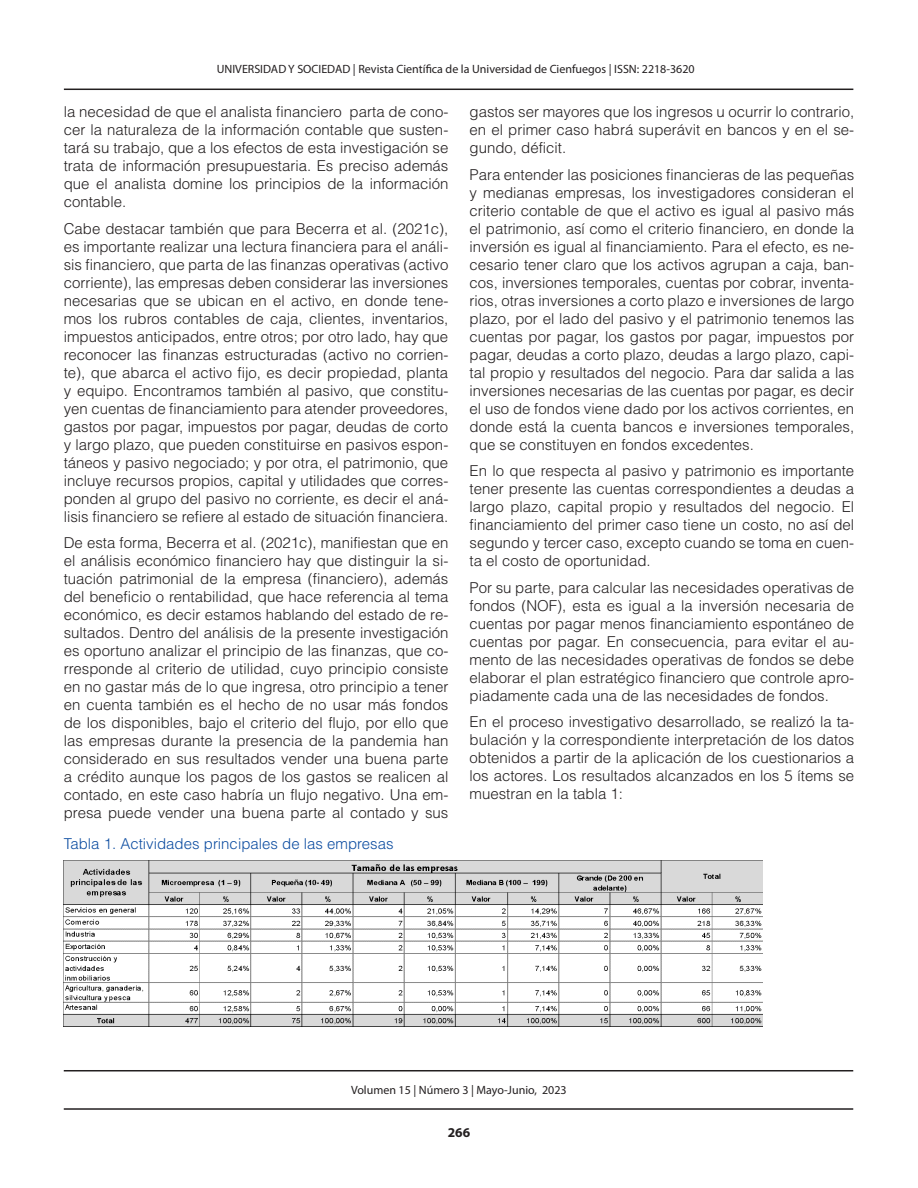
<style>
.page{position:relative;width:918px;height:1188px;background:#fff}
.page>*{position:absolute;margin:0;border:0;box-sizing:border-box;transform-origin:0 0}
.TEXTO{font:300 15px/18px "Helvetica LT Std";color:#231f20;text-align:justify}
.TITULOS_AZUL{font:300 15px "Helvetica LT Std";color:#0d4da1}
.t1{font:700 13.5px "Myriad Pro";color:#231f20}
.t2{font:12px "Myriad Pro";color:#231f20}
</style>
<div class="page">
<hr style="left:64px;top:89px;width:789px;height:1px;background:#231f20">
<hr style="left:64px;top:1108px;width:789px;height:2px;background:#231f20">
<hr style="left:64px;top:1070px;width:789px;height:1px;background:#231f20">
<img style="left:64px;top:861px;width:699px;height:165px">
<p class="t2" style="left:217px;top:61px;width:479px">UNIVERSIDAD Y SOCIEDAD | Revista Científica de la Universidad de Cienfuegos | ISSN: 2218-3620</p>
<p class="TEXTO" style="left:64px;top:103px;width:386px">la necesidad de que el analista financiero parta de cono&shy;cer la naturaleza de la información contable que susten&shy;tará su trabajo, que a los efectos de esta investigación se trata de información presupuestaria. Es preciso además que el analista domine los principios de la información contable.</p>
<p class="TEXTO" style="left:64px;top:219px;width:386px">Cabe destacar también que para Becerra et al. (2021c), es importante realizar una lectura financiera para el análi&shy;sis financiero, que parta de las finanzas operativas (activo corriente), las empresas deben considerar las inversiones necesarias que se ubican en el activo, en donde tene&shy;mos los rubros contables de caja, clientes, inventarios, impuestos anticipados, entre otros; por otro lado, hay que reconocer las finanzas estructuradas (activo no corrien&shy;te), que abarca el activo fijo, es decir propiedad, planta y equipo. Encontramos también al pasivo, que constitu&shy;yen cuentas de financiamiento para atender proveedores, gastos por pagar, impuestos por pagar, deudas de corto y largo plazo, que pueden constituirse en pasivos espon&shy;táneos y pasivo negociado; y por otra, el patrimonio, que incluye recursos propios, capital y utilidades que corres&shy;ponden al grupo del pasivo no corriente, es decir el aná&shy;lisis financiero se refiere al estado de situación financiera.</p>
<p class="TEXTO" style="left:64px;top:534px;width:386px">De esta forma, Becerra et al. (2021c), manifiestan que en el análisis económico financiero hay que distinguir la si&shy;tuación patrimonial de la empresa (financiero), además del beneficio o rentabilidad, que hace referencia al tema económico, es decir estamos hablando del estado de re&shy;sultados. Dentro del análisis de la presente investigación es oportuno analizar el principio de las finanzas, que co&shy;rresponde al criterio de utilidad, cuyo principio consiste en no gastar más de lo que ingresa, otro principio a tener en cuenta también es el hecho de no usar más fondos de los disponibles, bajo el criterio del flujo, por ello que las empresas durante la presencia de la pandemia han considerado en sus resultados vender una buena parte a crédito aunque los pagos de los gastos se realicen al contado, en este caso habría un flujo negativo. Una em&shy;presa puede vender una buena parte al contado y sus</p>
<p class="TITULOS_AZUL" style="left:64px;top:835px;width:331px">Tabla 1. Actividades principales de las empresas</p>
<p class="TEXTO" style="left:470px;top:103px;width:386px">gastos ser mayores que los ingresos u ocurrir lo contrario, en el primer caso habrá superávit en bancos y en el se&shy;gundo, déficit.</p>
<p class="TEXTO" style="left:470px;top:165px;width:386px">Para entender las posiciones financieras de las pequeñas y medianas empresas, los investigadores consideran el criterio contable de que el activo es igual al pasivo más el patrimonio, así como el criterio financiero, en donde la inversión es igual al financiamiento. Para el efecto, es ne&shy;cesario tener claro que los activos agrupan a caja, ban&shy;cos, inversiones temporales, cuentas por cobrar, inventa&shy;rios, otras inversiones a corto plazo e inversiones de largo plazo, por el lado del pasivo y el patrimonio tenemos las cuentas por pagar, los gastos por pagar, impuestos por pagar, deudas a corto plazo, deudas a largo plazo, capi&shy;tal propio y resultados del negocio. Para dar salida a las inversiones necesarias de las cuentas por pagar, es decir el uso de fondos viene dado por los activos corrientes, en donde está la cuenta bancos e inversiones temporales, que se constituyen en fondos excedentes.</p>
<p class="TEXTO" style="left:470px;top:462px;width:386px">En lo que respecta al pasivo y patrimonio es importante tener presente las cuentas correspondientes a deudas a largo plazo, capital propio y resultados del negocio. El financiamiento del primer caso tiene un costo, no así del segundo y tercer caso, excepto cuando se toma en cuen&shy;ta el costo de oportunidad.</p>
<p class="TEXTO" style="left:470px;top:578px;width:386px">Por su parte, para calcular las necesidades operativas de fondos (NOF), esta es igual a la inversión necesaria de cuentas por pagar menos financiamiento espontáneo de cuentas por pagar. En consecuencia, para evitar el au&shy;mento de las necesidades operativas de fondos se debe elaborar el plan estratégico financiero que controle apro&shy;piadamente cada una de las necesidades de fondos.</p>
<p class="TEXTO" style="left:470px;top:713px;width:386px">En el proceso investigativo desarrollado, se realizó la ta&shy;bulación y la correspondiente interpretación de los datos obtenidos a partir de la aplicación de los cuestionarios a los actores. Los resultados alcanzados en los 5 ítems se muestran en la tabla 1:</p>
<p class="t2" style="left:351px;top:1083px;width:217px">Volumen 15 | Número 3 | Mayo-Junio, 2023</p>
<p class="t1" style="left:448px;top:1124px;width:24px">266</p>
</div>
